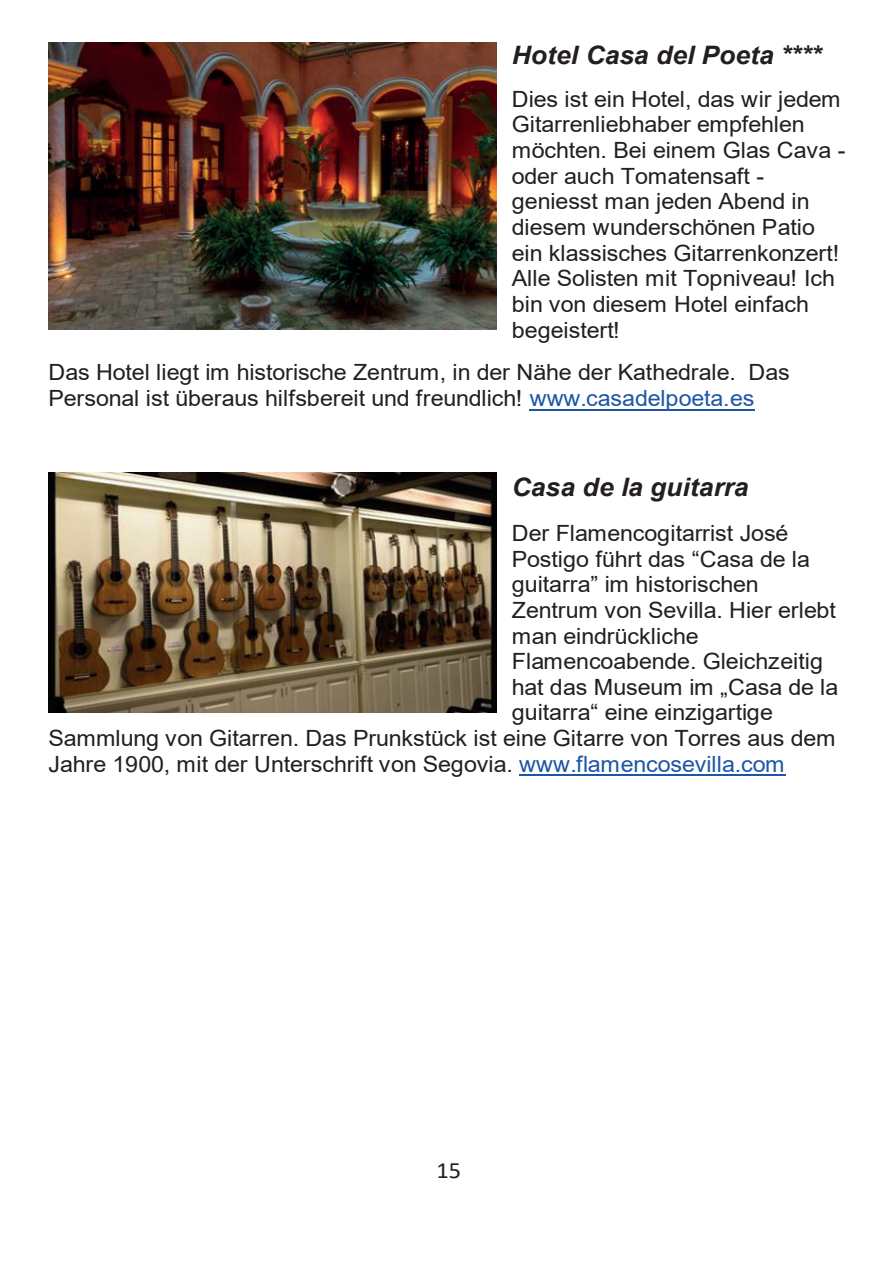
<style>
.page{position:relative;width:893px;height:1263px;background:#fff}
.page>*{position:absolute;margin:0;border:0;box-sizing:border-box;transform-origin:0 0}
.t1{font:italic 700 25.5px "Arial";letter-spacing:.005em;color:#231f20;scale:1.04 1}
.t2{font:23.4px "Calibri";color:#231f20;scale:1.04 1}
.t3{font:22.35px/25.7px "Arial";letter-spacing:-.005em;color:#231f20;scale:1.04 1}
.s1{color:#1e56a6}
</style>
<div class="page">
<hr style="left:530px;top:409px;width:225px;height:1px;background:#1e56a6">
<hr style="left:519px;top:775px;width:266px;height:1px;background:#1e56a6">
<img style="left:48px;top:43px;width:448px;height:287px">
<img style="left:48px;top:473px;width:448px;height:240px">
<p class="t1" style="left:512px;top:38px;width:299px">Hotel Casa del Poeta ****</p>
<p class="t3" style="left:512px;top:86px;width:323px">Dies ist ein Hotel, das wir jedem<br>Gitarrenliebhaber empfehlen möchten. Bei einem Glas Cava - oder auch Tomatensaft - geniesst man jeden Abend in diesem wunderschönen Patio ein klassisches Gitarrenkonzert!<br>Alle Solisten mit Topniveau! Ich bin von diesem Hotel einfach begeistert!</p>
<p class="t3" style="left:48px;top:359px;width:714px;line-height:26.4px">Das Hotel liegt im historische Zentrum, in der Nähe der Kathedrale. Das<br>Personal ist überaus hilfsbereit und freundlich! <span class="s1">www.casadelpoeta.es</span></p>
<p class="t1" style="left:512px;top:470px;width:229px">Casa de la guitarra</p>
<p class="t3" style="left:512px;top:520px;width:268px">Der Flamencogitarrist José</p>
<p class="t3" style="left:512px;top:546px;width:288px">Postigo führt das “Casa de la</p>
<p class="t3" style="left:512px;top:572px;width:239px">guitarra” im historischen</p>
<p class="t3" style="left:512px;top:597px;width:313px">Zentrum von Sevilla. Hier erlebt</p>
<p class="t3" style="left:512px;top:623px;width:181px">man eindrückliche</p>
<p class="t3" style="left:512px;top:648px;width:301px">Flamencoabende. Gleichzeitig</p>
<p class="t3" style="left:512px;top:674px;width:315px">hat das Museum im „Casa de la</p>
<p class="t3" style="left:512px;top:699px;width:253px">guitarra“ eine einzigartige</p>
<p class="t3" style="left:48px;top:725px;width:758px">Sammlung von Gitarren. Das Prunkstück ist eine Gitarre von Torres aus dem</p>
<p class="t3" style="left:48px;top:751px;width:709px">Jahre 1900, mit der Unterschrift von Segovia. <span class="s1">www.flamencosevilla.com</span></p>
<p class="t2" style="left:437px;top:1153px;width:25px">15</p>
</div>
